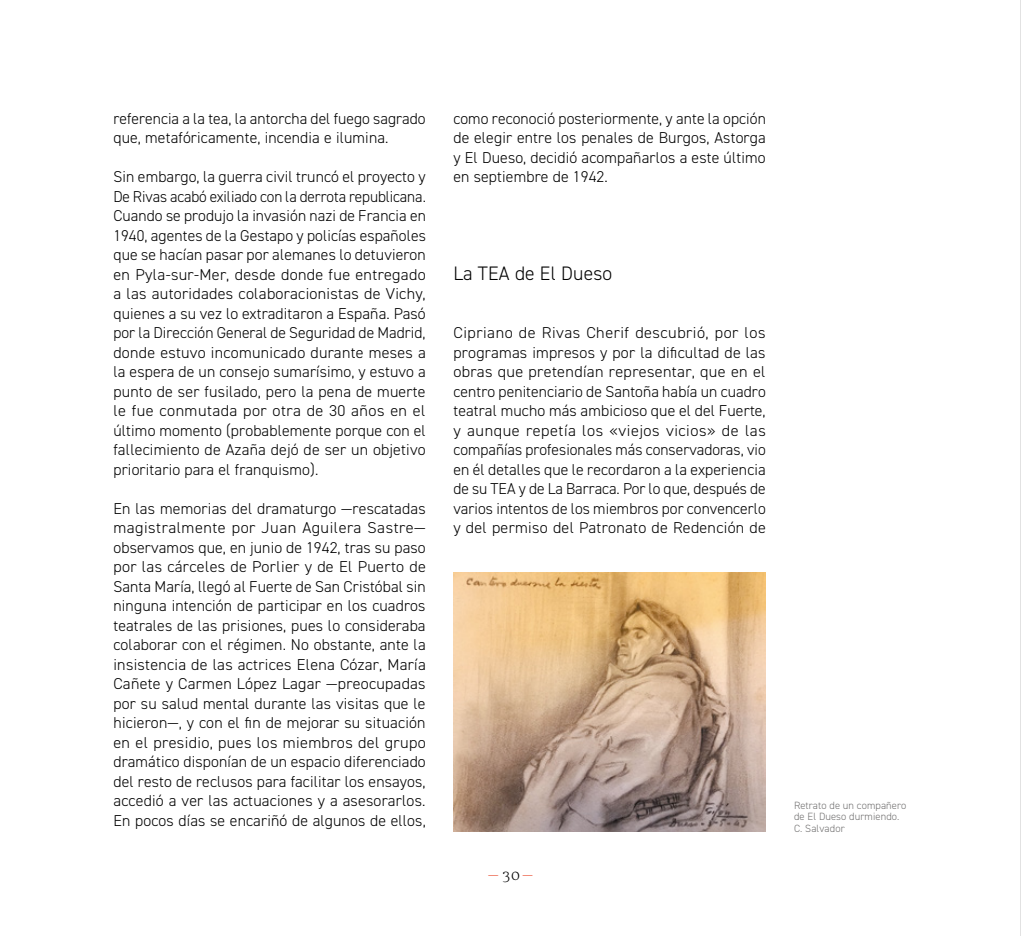
<style>
.page{position:relative;width:1021px;height:936px;background:#fff}
.page>*{position:absolute;margin:0;border:0;box-sizing:border-box;transform-origin:0 0}
.t1{font:300 19.5px "DIN2014";letter-spacing:.01em;color:#000}
.t2{font:300 15.75px/19.5px "DIN2014";letter-spacing:.01em;color:#000;text-align:justify}
.t3{font:300 15px "More Pro";color:#e84124}
.t4{font:300 10.5px/11.6px "DIN2014";letter-spacing:.01em;color:#706f6f}
.s1{color:#000}
</style>
<div class="page">
<hr style="left:1020px;top:0;width:1px;height:935px;background:#dadada">
<img style="left:454px;top:572px;width:311px;height:259px">
<p class="t2" style="left:113px;top:108px;width:314px">referencia a la tea, la antorcha del fuego sagrado que, metafóricamente, incendia e ilumina.</p>
<p class="t2" style="left:113px;top:167px;width:314px">Sin embargo, la guerra civil truncó el proyecto y De Rivas acabó exiliado con la derrota republicana.<br>Cuando se produjo la invasión nazi de Francia en 1940, agentes de la Gestapo y policías españoles que se hacían pasar por alemanes lo detuvieron en Pyla-sur-Mer, desde donde fue entregado a las autoridades colaboracionistas de Vichy, quienes a su vez lo extraditaron a España. Pasó por la Dirección General de Seguridad de Madrid, donde estuvo incomunicado durante meses a la espera de un consejo sumarísimo, y estuvo a punto de ser fusilado, pero la pena de muerte le fue conmutada por otra de 30 años en el último momento (probablemente porque con el fallecimiento de Azaña dejó de ser un objetivo prioritario para el franquismo).</p>
<p class="t2" style="left:113px;top:498px;width:314px">En las memorias del dramaturgo —rescatadas magistralmente por Juan Aguilera Sastre— observamos que, en junio de 1942, tras su paso por las cárceles de Porlier y de El Puerto de Santa María, llegó al Fuerte de San Cristóbal sin ninguna intención de participar en los cuadros teatrales de las prisiones, pues lo consideraba colaborar con el régimen. No obstante, ante la insistencia de las actrices Elena Cózar, María Cañete y Carmen López Lagar —preocupadas por su salud mental durante las visitas que le hicieron—, y con el fin de mejorar su situación en el presidio, pues los miembros del grupo dramático disponían de un espacio diferenciado del resto de reclusos para facilitar los ensayos, accedió a ver las actuaciones y a asesorarlos.<br>En pocos días se encariñó de algunos de ellos,</p>
<p class="t2" style="left:453px;top:108px;width:314px">como reconoció posteriormente, y ante la opción de elegir entre los penales de Burgos, Astorga y El Dueso, decidió acompañarlos a este último en septiembre de 1942.</p>
<p class="t1" style="left:453px;top:261px;width:160px">La TEA de El Dueso</p>
<p class="t2" style="left:453px;top:323px;width:314px">Cipriano de Rivas Cherif descubrió, por los programas impresos y por la dificultad de las obras que pretendían representar, que en el centro penitenciario de Santoña había un cuadro teatral mucho más ambicioso que el del Fuerte, y aunque repetía los «viejos vicios» de las compañías profesionales más conservadoras, vio en él detalles que le recordaron a la experiencia de su TEA y de La Barraca. Por lo que, después de varios intentos de los miembros por convencerlo y del permiso del Patronato de Redención de</p>
<p class="t3" style="left:487px;top:864px;width:48px">— <span class="s1">30</span>—</p>
<p class="t4" style="left:794px;top:799px;width:114px">Retrato de un compañero de El Dueso durmiendo.<br>C. Salvador</p>
</div>
